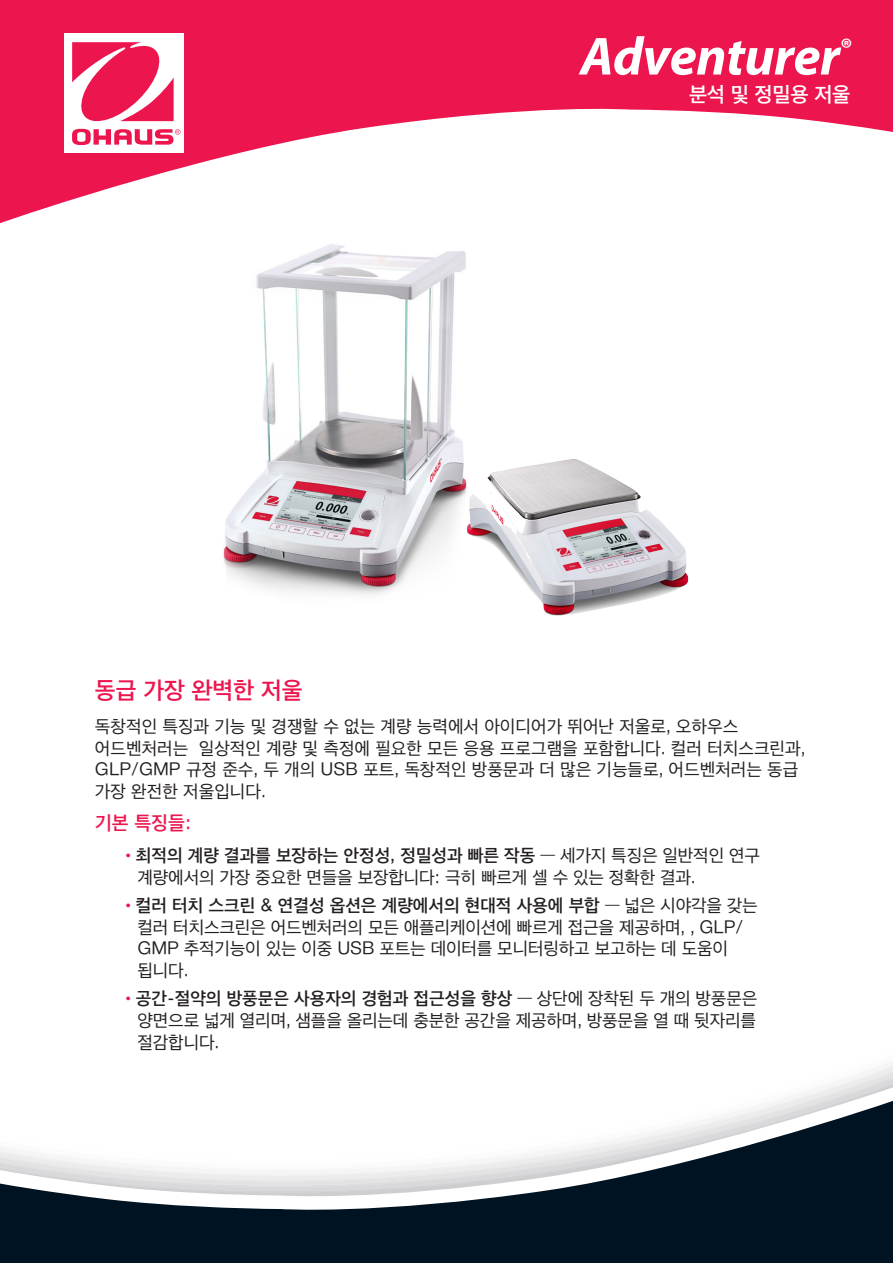
<style>
.page{position:relative;width:893px;height:1263px;background:#fff}
.page>*{position:absolute;margin:0;border:0;box-sizing:border-box;transform-origin:0 0}
.Cover_Product_Name{font:italic 700 54px "Myriad Pro";letter-spacing:-.01em;color:#fff}
.Cover_Headline_Text{font:600 24px "Apple SD Gothic Neo";color:#ed154e}
.Cover_Product_Sub_Ti{font:600 21px "Apple SD Gothic Neo";letter-spacing:-.01em;color:#fff}
.Cover_Standard_Featu{font:600 19.5px "Apple SD Gothic Neo";color:#ed154e}
.Cover_Bullet_List{font:18px/21.6px "Apple SD Gothic Neo";letter-spacing:-.01em;color:#231f20}
.Cover_Copy_Text{font:18px/21.6px "Apple SD Gothic Neo";color:#231f20}
.s1{font-weight:700;color:#ed154e}
.s2{font-weight:600}
</style>
<div class="page">
<img style="left:223px;top:244px;width:243px;height:351px">
<img style="left:464px;top:459px;width:225px;height:157px">
<svg style="left:0;top:0;width:893px;height:224px;fill:#ed154e"></svg>
<div style="left:64px;top:34px;width:119px;height:119px;background:#fff"></div>
<svg style="left:72px;top:42px;width:109px;height:103px"></svg>
<svg style="left:0;top:1085px;width:893px;height:178px"></svg>
<p class="Cover_Product_Name" style="left:580px;top:21px;width:272px">Adventurer<sup>®</sup></p>
<p class="Cover_Product_Sub_Ti" style="left:689px;top:77px;width:163px">분석 및 정밀용 저울</p>
<p class="Cover_Headline_Text" style="left:95px;top:671px;width:209px">동급 가장 완벽한 저울</p>
<p class="Cover_Copy_Text" style="left:95px;top:714px;width:712px">독창적인 특징과 기능 및 경쟁할 수 없는 계량 능력에서 아이디어가 뛰어난 저울로, 오하우스 어드벤처러는 일상적인 계량 및 측정에 필요한 모든 응용 프로그램을 포함합니다. 컬러 터치스크린과, GLP/GMP 규정 준수, 두 개의 USB 포트, 독창적인 방풍문과 더 많은 기능들로, 어드벤처러는 동급 가장 완전한 저울입니다.</p>
<p class="Cover_Standard_Featu" style="left:95px;top:807px;width:98px">기본 특징들:</p>
<p class="Cover_Bullet_List" style="left:137px;top:843px;width:624px;text-indent:-17px"><span class="s1">•</span><span class="s2">최적의 계량 결과를 보장하는 안정성, 정밀성과 빠른 작동</span> — 세가지 특징은 일반적인 연구 계량에서의 가장 중요한 면들을 보장합니다: 극히 빠르게 셀 수 있는 정확한 결과.</p>
<p class="Cover_Bullet_List" style="left:137px;top:893px;width:622px;text-indent:-17px"><span class="s1">•</span><span class="s2">컬러 터치 스크린 &amp; 연결성 옵션은 계량에서의 현대적 사용에 부합</span> — 넓은 시야각을 갖는 컬러 터치스크린은 어드벤처러의 모든 애플리케이션에 빠르게 접근을 제공하며, , GLP/ GMP 추적기능이 있는 이중 USB 포트는 데이터를 모니터링하고 보고하는 데 도움이 됩니다.</p>
<p class="Cover_Bullet_List" style="left:137px;top:987px;width:621px;text-align:justify;text-indent:-17px"><span class="s1">•</span><span class="s2">공간-절약의 방풍문은 사용자의 경험과 접근성을 향상</span> — 상단에 장착된 두 개의 방풍문은 양면으로 넓게 열리며, 샘플을 올리는데 충분한 공간을 제공하며, 방풍문을 열 때 뒷자리를 절감합니다.</p>
</div>
